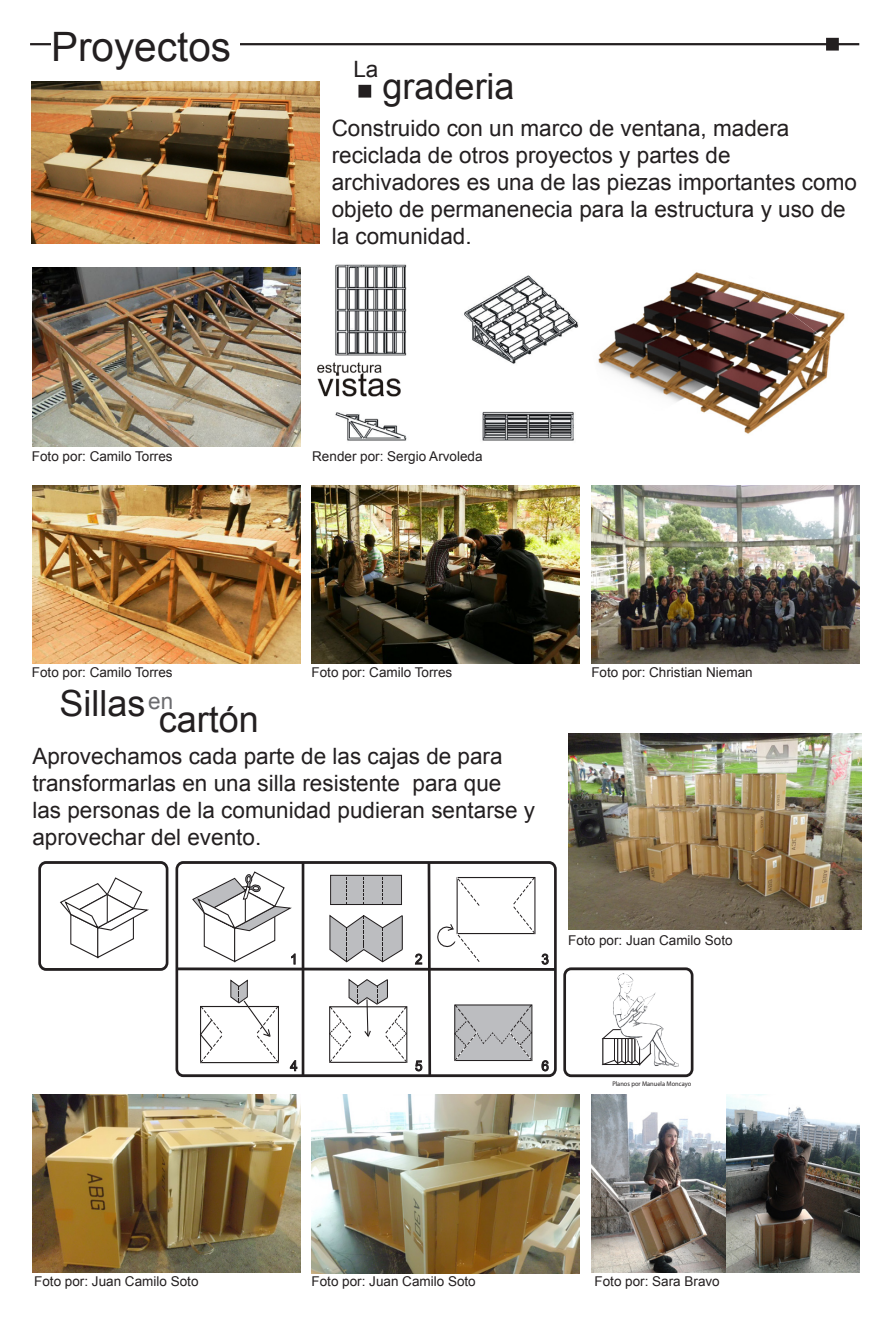
<style>
.page{position:relative;width:893px;height:1340px;background:#fff}
.page>*{position:absolute;margin:0;border:0;box-sizing:border-box;transform-origin:0 0}
.t1{font:40.5px "Arial";color:#231f20}
.t2{font:36px "Arial";color:#231f20}
.t3{font:22.5px/27px "Arial";color:#231f20}
.t4{font:22.5px "Arial";color:#6b6b6e}
.t5{font:14.17px "Arial";color:#231f20;scale:.95 1}
.t6{font:13.5px "Arial";color:#231f20}
.t7{font:6.75px "Myriad Pro";color:#231f20;scale:.95 1}
</style>
<div class="page">
<img style="left:32px;top:81px;width:288px;height:162px">
<svg style="left:60px;top:877px;width:89px;height:82px"></svg>
<div style="left:331px;top:875px;width:71px;height:29px;background:#bcbdc0"></div>
<div style="left:330px;top:875px;width:72px;height:30px;border:1px solid #231f20"></div>
<svg style="left:329px;top:914px;width:74px;height:48px"></svg>
<hr style="left:402px;top:915px;width:1px;height:34px;background:#231f20">
<svg style="left:346px;top:876px;width:1px;height:28px"></svg>
<svg style="left:363px;top:876px;width:1px;height:28px"></svg>
<svg style="left:382px;top:876px;width:1px;height:28px"></svg>
<div style="left:200px;top:1005px;width:79px;height:58px;border:1px solid #231f20"></div>
<svg style="left:200px;top:1006px;width:23px;height:57px"></svg>
<svg style="left:230px;top:979px;width:49px;height:83px"></svg>
<div style="left:175px;top:861px;width:382px;height:216px;border:3px solid #231f20;border-radius:7px"></div>
<hr style="left:177px;top:967px;width:378px;height:3px;background:#231f20">
<hr style="left:302px;top:862px;width:2px;height:213px;background:#231f20">
<svg style="left:192px;top:871px;width:104px;height:93px"></svg>
<svg style="left:541px;top:953px;width:8px;height:11px"></svg>
<svg style="left:290px;top:1060px;width:7px;height:11px"></svg>
<svg style="left:541px;top:1060px;width:8px;height:11px"></svg>
<svg style="left:601px;top:1031px;width:9px;height:35px"></svg>
<div style="left:38px;top:861px;width:130px;height:109px;border:3px solid #231f20;border-radius:7px"></div>
<div style="left:563px;top:967px;width:130px;height:110px;border:3px solid #231f20;border-radius:7px"></div>
<img style="left:610px;top:973px;width:69px;height:94px">
<svg style="left:329px;top:978px;width:78px;height:84px"></svg>
<svg style="left:415px;top:861px;width:120px;height:217px"></svg>
<img style="left:32px;top:1094px;width:268px;height:178px">
<img style="left:311px;top:1094px;width:268px;height:178px">
<img style="left:568px;top:733px;width:293px;height:196px">
<img style="left:591px;top:1094px;width:268px;height:178px">
<img style="left:591px;top:485px;width:268px;height:178px">
<img style="left:32px;top:267px;width:268px;height:179px">
<img style="left:311px;top:485px;width:268px;height:178px">
<hr style="left:30px;top:43px;width:829px;height:2px;background:#231f20">
<div style="left:51px;top:32px;width:189px;height:41px;background:#fff"></div>
<img style="left:32px;top:485px;width:268px;height:178px">
<img style="left:317px;top:264px;width:262px;height:177px">
<img style="left:598px;top:277px;width:231px;height:157px">
<img style="left:691px;top:272px;width:154px;height:84px">
<div style="left:573px;top:225px;width:108px;height:49px;background:#fff"></div>
<div style="left:804px;top:238px;width:57px;height:52px;background:#fff"></div>
<div style="left:360px;top:86px;width:10px;height:10px;background:#231f20"></div>
<div style="left:358px;top:85px;width:13px;height:13px;border:2px solid #231f20"></div>
<div style="left:827px;top:39px;width:11px;height:10px;background:#231f20"></div>
<div style="left:826px;top:38px;width:13px;height:13px;border:2px solid #231f20"></div>
<p class="t1" style="left:51px;top:21px;width:182px">Proyectos</p>
<p class="t3" style="left:353px;top:56px;width:27px">La</p>
<p class="t2" style="left:383px;top:63px;width:134px">graderia</p>
<p class="t3" style="left:332px;top:114px;width:527px">Construido con un marco de ventana, madera reciclada de otros proyectos y partes de archivadores es una de las piezas importantes como objeto de permanenecia para la estructura y uso de la comunidad.</p>
<p class="t6" style="left:32px;top:447px;width:142px">Foto por: Camilo Torres</p>
<p class="t6" style="left:312px;top:447px;width:172px">Render por: Sergio Arvoleda</p>
<p class="t6" style="left:32px;top:663px;width:142px">Foto por: Camilo Torres</p>
<p class="t2" style="left:60px;top:680px;width:88px">Sillas</p>
<p class="t4" style="left:148px;top:686px;width:27px">en</p>
<p class="t2" style="left:159px;top:695px;width:102px">cartón</p>
<p class="t6" style="left:311px;top:663px;width:142px">Foto por: Camilo Torres</p>
<p class="t6" style="left:591px;top:663px;width:163px">Foto por: Christian Nieman</p>
<p class="t3" style="left:32px;top:742px;width:504px">Aprovechamos cada parte de las cajas de para transformarlas en una silla resistente para que las personas de la comunidad pudieran sentarse y aprovechar del evento.</p>
<p class="t5" style="left:290px;top:949px;width:9px">1</p>
<p class="t5" style="left:415px;top:949px;width:9px">2</p>
<p class="t5" style="left:541px;top:949px;width:9px">3</p>
<p class="t6" style="left:568px;top:931px;width:166px">Foto por: Juan Camilo Soto</p>
<p class="t5" style="left:290px;top:1056px;width:9px">4</p>
<p class="t5" style="left:415px;top:1056px;width:9px">5</p>
<p class="t5" style="left:541px;top:1056px;width:9px">6</p>
<p class="t7" style="left:612px;top:1079px;width:84px">Planos por Manuela Moncayo</p>
<p class="t6" style="left:34px;top:1272px;width:166px">Foto por: Juan Camilo Soto</p>
<p class="t6" style="left:311px;top:1272px;width:166px">Foto por: Juan Camilo Soto</p>
<p class="t6" style="left:594px;top:1272px;width:127px">Foto por: Sara Bravo</p>
</div>
